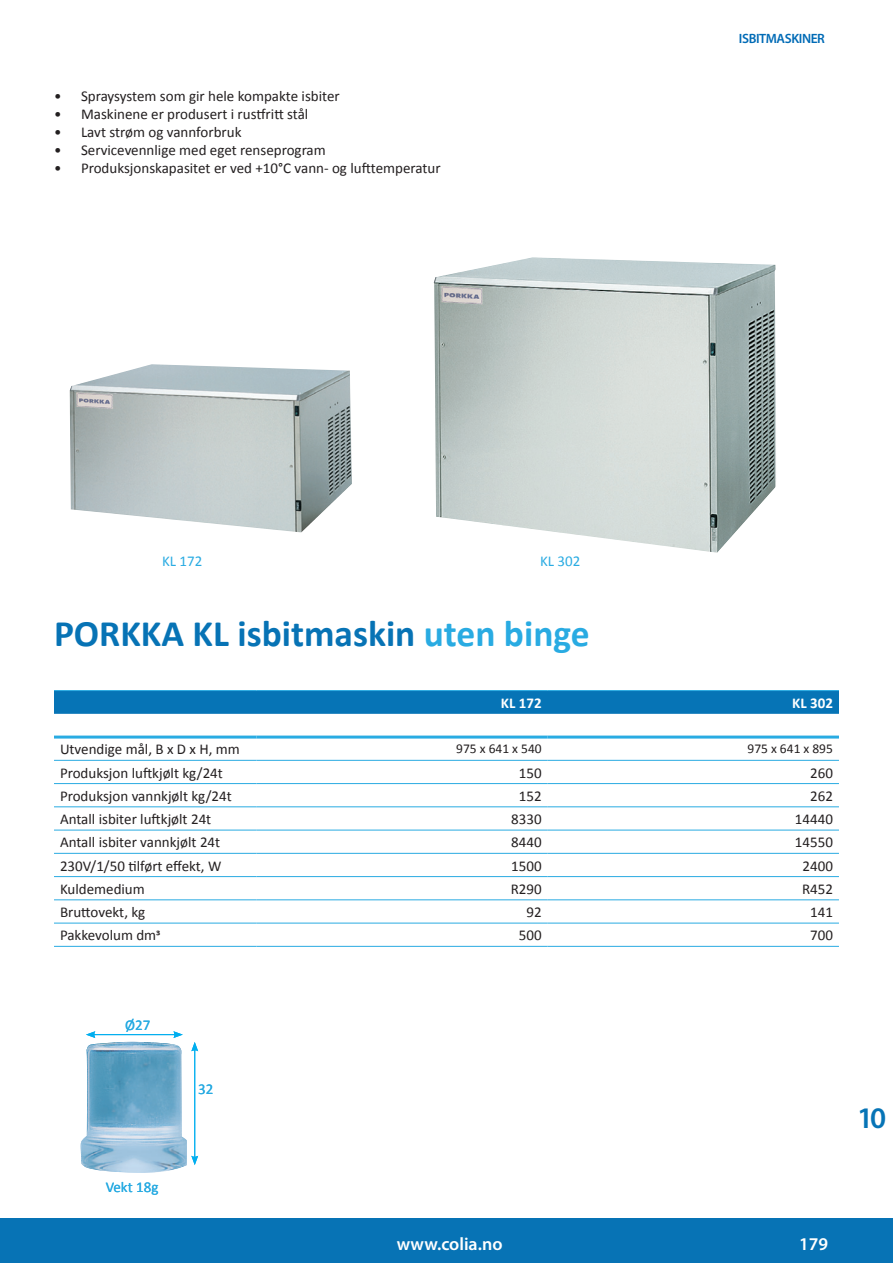
<style>
.page{position:relative;width:893px;height:1263px;background:#fff}
.page>*{position:absolute;margin:0;border:0;box-sizing:border-box;transform-origin:0 0}
.Produkt_heading{font:700 37.5px "Calibri";color:#0773b5}
.t1{font:600 30px "Myriad Pro";color:#0674b6}
.t2{font:600 18px "Myriad Pro";color:#fff}
.t3{font:15px "Calibri";color:#231f20}
.t4{font:15px "Calibri";color:#29abe2}
.t5{font:700 15px "Calibri";color:#fff}
.t6{font:13.5px "Calibri";color:#231f20}
.t7{font:600 13.5px "Myriad Pro";letter-spacing:-.03em;color:#006bb6}
.s1{color:#29abe2}
</style>
<div class="page">
<div style="left:0;top:1218px;width:893px;height:45px;background:#0773b5"></div>
<div style="left:54px;top:691px;width:785px;height:23px;background:#0674b6"></div>
<hr style="left:54px;top:760px;width:202px;height:1px;background:#29abe2">
<hr style="left:256px;top:760px;width:292px;height:1px;background:#29abe2">
<hr style="left:548px;top:760px;width:291px;height:1px;background:#29abe2">
<hr style="left:54px;top:783px;width:202px;height:1px;background:#29abe2">
<hr style="left:256px;top:783px;width:292px;height:1px;background:#29abe2">
<hr style="left:548px;top:783px;width:291px;height:1px;background:#29abe2">
<hr style="left:54px;top:806px;width:202px;height:1px;background:#29abe2">
<hr style="left:256px;top:806px;width:292px;height:1px;background:#29abe2">
<hr style="left:548px;top:806px;width:291px;height:1px;background:#29abe2">
<hr style="left:54px;top:830px;width:202px;height:1px;background:#29abe2">
<hr style="left:256px;top:830px;width:292px;height:1px;background:#29abe2">
<hr style="left:548px;top:830px;width:291px;height:1px;background:#29abe2">
<hr style="left:54px;top:853px;width:202px;height:1px;background:#29abe2">
<hr style="left:256px;top:853px;width:292px;height:1px;background:#29abe2">
<hr style="left:548px;top:853px;width:291px;height:1px;background:#29abe2">
<hr style="left:54px;top:876px;width:202px;height:1px;background:#29abe2">
<hr style="left:256px;top:876px;width:292px;height:1px;background:#29abe2">
<hr style="left:548px;top:876px;width:291px;height:1px;background:#29abe2">
<hr style="left:54px;top:899px;width:202px;height:1px;background:#29abe2">
<hr style="left:256px;top:899px;width:292px;height:1px;background:#29abe2">
<hr style="left:548px;top:899px;width:291px;height:1px;background:#29abe2">
<hr style="left:54px;top:923px;width:202px;height:1px;background:#29abe2">
<hr style="left:256px;top:923px;width:292px;height:1px;background:#29abe2">
<hr style="left:548px;top:923px;width:291px;height:1px;background:#29abe2">
<hr style="left:54px;top:690px;width:202px;height:1px;background:#29abe2">
<hr style="left:256px;top:690px;width:292px;height:1px;background:#29abe2">
<hr style="left:548px;top:690px;width:291px;height:1px;background:#29abe2">
<hr style="left:54px;top:946px;width:202px;height:1px;background:#29abe2">
<hr style="left:256px;top:946px;width:292px;height:1px;background:#29abe2">
<hr style="left:548px;top:946px;width:291px;height:1px;background:#29abe2">
<hr style="left:54px;top:735px;width:202px;height:3px;background:#29abe2">
<hr style="left:256px;top:735px;width:292px;height:3px;background:#29abe2">
<hr style="left:548px;top:735px;width:291px;height:3px;background:#29abe2">
<img style="left:81px;top:1042px;width:106px;height:131px">
<hr style="left:93px;top:1034px;width:83px;height:1px;background:#00aeef">
<svg style="left:86px;top:1031px;width:9px;height:7px"></svg>
<svg style="left:173px;top:1031px;width:10px;height:7px"></svg>
<hr style="left:194px;top:1049px;width:1px;height:109px;background:#00aeef">
<svg style="left:191px;top:1156px;width:7px;height:9px"></svg>
<svg style="left:191px;top:1042px;width:7px;height:9px"></svg>
<img style="left:70px;top:364px;width:282px;height:168px">
<img style="left:434px;top:257px;width:342px;height:296px">
<p class="t3" style="left:54px;top:86px;width:287px">• Spraysystem som gir hele kompakte isbiter</p>
<p class="t3" style="left:54px;top:104px;width:256px">• Maskinene er produsert i rustfritt stål</p>
<p class="t3" style="left:54px;top:122px;width:189px">• Lavt strøm og vannforbruk</p>
<p class="t3" style="left:54px;top:140px;width:273px">• Servicevennlige med eget renseprogram</p>
<p class="t3" style="left:54px;top:158px;width:388px">• Produksjonskapasitet er ved +10°C vann- og lufttemperatur</p>
<p class="t7" style="left:739px;top:30px;width:87px">ISBITMASKINER</p>
<p class="t4" style="left:162px;top:551px;width:42px">KL 172</p>
<p class="t4" style="left:540px;top:551px;width:42px">KL 302</p>
<p class="Produkt_heading" style="left:54px;top:607px;width:537px">PORKKA KL isbitmaskin <span class="s1">uten binge</span></p>
<p class="t5" style="left:501px;top:692px;width:42px">KL 172</p>
<p class="t5" style="left:792px;top:692px;width:42px">KL 302</p>
<p class="t3" style="left:60px;top:739px;width:181px">Utvendige mål, B x D x H, mm</p>
<p class="t6" style="left:456px;top:739px;width:87px">975 x 641 x 540</p>
<p class="t6" style="left:747px;top:739px;width:87px">975 x 641 x 895</p>
<p class="t3" style="left:60px;top:762px;width:164px">Produksjon luftkjølt kg/24t</p>
<p class="t3" style="left:519px;top:762px;width:24px">150</p>
<p class="t3" style="left:810px;top:762px;width:24px">260</p>
<p class="t3" style="left:60px;top:785px;width:173px">Produksjon vannkjølt kg/24t</p>
<p class="t3" style="left:519px;top:785px;width:24px">152</p>
<p class="t3" style="left:810px;top:785px;width:24px">262</p>
<p class="t3" style="left:60px;top:809px;width:153px">Antall isbiter luftkjølt 24t</p>
<p class="t3" style="left:511px;top:809px;width:32px">8330</p>
<p class="t3" style="left:795px;top:809px;width:40px">14440</p>
<p class="t3" style="left:60px;top:832px;width:162px">Antall isbiter vannkjølt 24t</p>
<p class="t3" style="left:511px;top:832px;width:32px">8440</p>
<p class="t3" style="left:795px;top:832px;width:40px">14550</p>
<p class="t3" style="left:60px;top:855px;width:163px">230V/1/50 tilført effekt, W</p>
<p class="t3" style="left:511px;top:855px;width:32px">1500</p>
<p class="t3" style="left:803px;top:855px;width:32px">2400</p>
<p class="t3" style="left:60px;top:878px;width:86px">Kuldemedium</p>
<p class="t3" style="left:511px;top:878px;width:32px">R290</p>
<p class="t3" style="left:802px;top:878px;width:32px">R452</p>
<p class="t3" style="left:60px;top:902px;width:87px">Bruttovekt, kg</p>
<p class="t3" style="left:526px;top:902px;width:17px">92</p>
<p class="t3" style="left:810px;top:902px;width:24px">141</p>
<p class="t3" style="left:60px;top:925px;width:102px">Pakkevolum dm3</p>
<p class="t3" style="left:519px;top:925px;width:24px">500</p>
<p class="t3" style="left:810px;top:925px;width:24px">700</p>
<p class="t4" style="left:125px;top:1015px;width:27px">Ø27</p>
<p class="t4" style="left:106px;top:1176px;width:54px">Vekt 18g</p>
<p class="t4" style="left:198px;top:1078px;width:17px">32</p>
<h2 class="t1" style="left:857px;top:1098px;width:31px">10</h2>
<p class="t2" style="left:397px;top:1232px;width:107px">www.colia.no</p>
<p class="t2" style="left:799px;top:1232px;width:30px">179</p>
</div>
